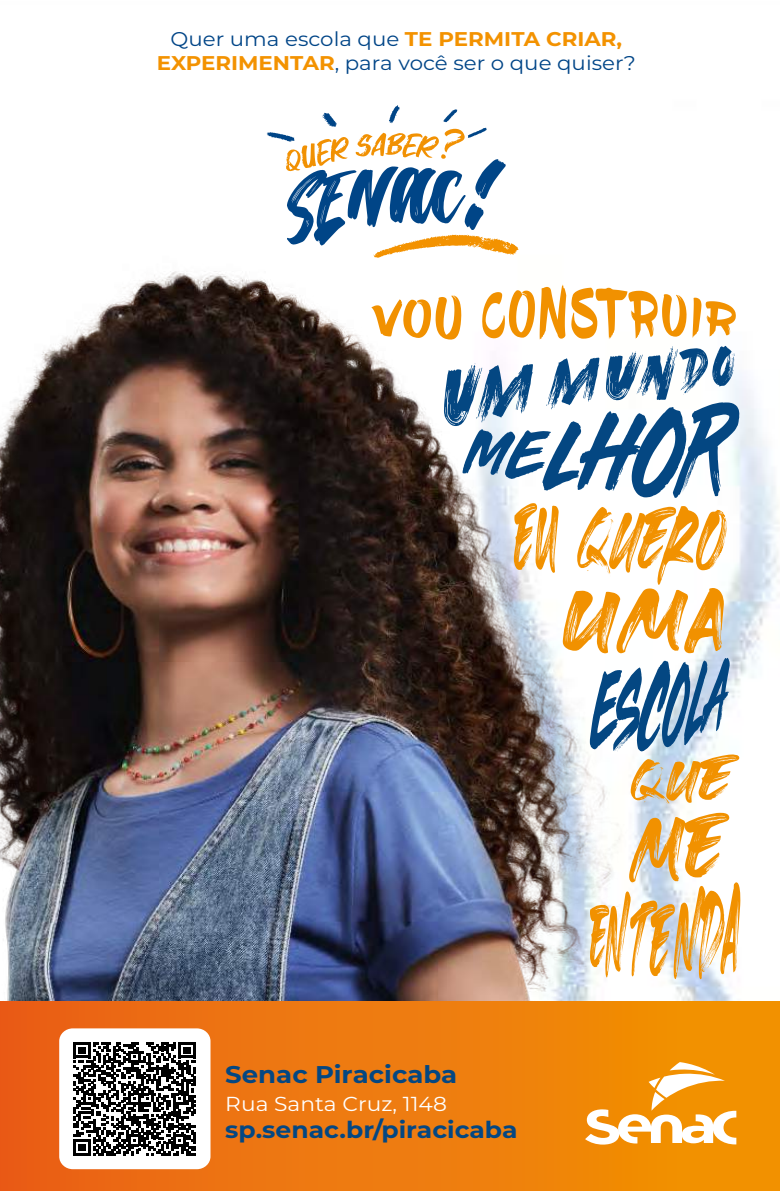
<style>
.page{position:relative;width:780px;height:1191px;background:#fff}
.page>*{position:absolute;margin:0;border:0;box-sizing:border-box;transform-origin:0 0}
.t1{font:700 24.2px "Montserrat";color:#044782;scale:1.07 1}
.t2{font:700 23.3px "Montserrat";color:#044782;scale:1.07 1}
.t3{font:20.2px "Montserrat";color:#fff;scale:1.07 1}
.t4{font:19.9px/23.8px "Montserrat";color:#004587;text-align:center;scale:1.07 1}
.s1{font-weight:700;color:#f39200}
</style>
<div class="page">
<img style="left:0;top:271px;width:780px;height:730px">
<div style="left:0;top:1001px;width:780px;height:190px;background:linear-gradient(to right,#ea611a,#f29500)"></div>
<svg style="left:267px;top:105px;width:252px;height:153px"></svg>
<svg style="left:590px;top:812px;width:150px;height:167px"></svg>
<svg style="left:371px;top:295px;width:90px;height:45px"></svg>
<svg style="left:482px;top:284px;width:204px;height:55px"></svg>
<svg style="left:692px;top:298px;width:43px;height:39px"></svg>
<svg style="left:443px;top:346px;width:296px;height:459px"></svg>
<svg style="left:585px;top:1062px;width:151px;height:82px"></svg>
<div style="left:59px;top:1028px;width:151px;height:141px;background:#fff;border-radius:13px"></div>
<svg style="left:74px;top:1042px;width:122px;height:113px"></svg>
<p class="t4" style="left:157px;top:26px;width:449px">Quer uma escola que <span class="s1">TE PERMITA CRIAR,<br>EXPERIMENTAR</span>, para você ser o que quiser?</p>
<p class="t1" style="left:225px;top:1057px;width:218px">Senac Piracicaba</p>
<p class="t3" style="left:225px;top:1089px;width:209px">Rua Santa Cruz, 1148</p>
<p class="t2" style="left:225px;top:1113px;width:274px">sp.senac.br/piracicaba</p>
</div>
